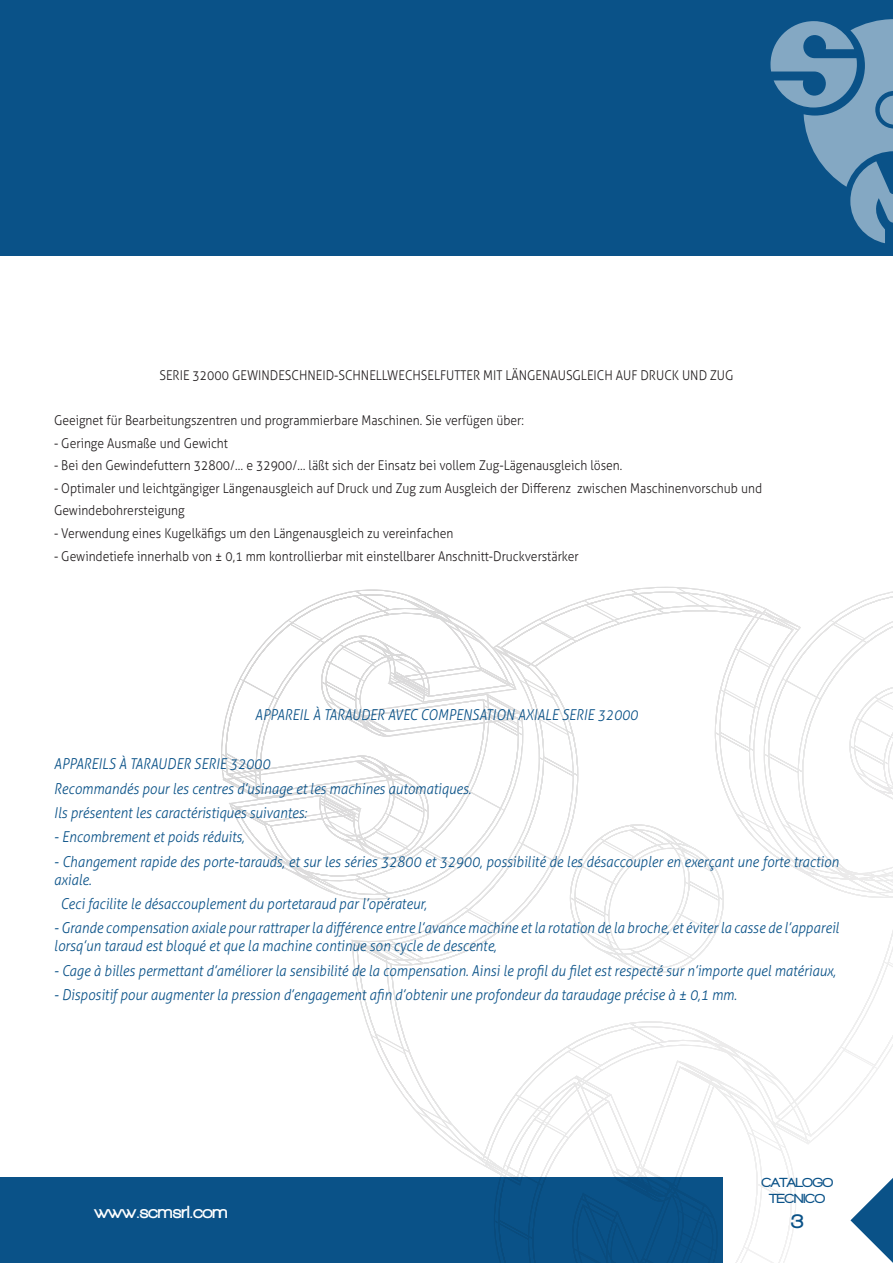
<style>
.page{position:relative;width:893px;height:1263px;background:#fff}
.page>*{position:absolute;margin:0;border:0;box-sizing:border-box;transform-origin:0 0}
.t1{font:900 21px "Walkway";color:#0a5288}
.t2{font:900 18px "Walkway";color:#fff}
.t3{font:italic 300 15px/24.3px "Aller";color:#0a5288;scale:.9 1}
.t4{font:300 13.5px/22.5px "Aller";color:#231f20;scale:.9 1}
.t5{font:900 13.5px/16.2px "Walkway";color:#0a5288;text-align:center}
</style>
<div class="page">
<div style="left:0;top:1178px;width:723px;height:85px;background:#0a5288"></div>
<div style="left:0;top:0;width:893px;height:255px;background:#0a5288"></div>
<svg style="left:770px;top:19px;width:123px;height:224px"></svg>
<svg style="left:222px;top:587px;width:671px;height:676px"></svg>
<p class="t4" style="left:159px;top:364px;width:639px">SERIE 32000 GEWINDESCHNEID-SCHNELLWECHSELFUTTER MIT LÄNGENAUSGLEICH AUF DRUCK UND ZUG</p>
<p class="t4" style="left:54px;top:409px;width:524px">Geeignet für Bearbeitungszentren und programmierbare Maschinen. Sie verfügen über:</p>
<p class="t4" style="left:54px;top:432px;width:195px">- Geringe Ausmaße und Gewicht</p>
<p class="t4" style="left:54px;top:454px;width:633px">- Bei den Gewindefuttern 32800/… e 32900/… läßt sich der Einsatz bei vollem Zug-Lägenausgleich lösen.</p>
<p class="t4" style="left:54px;top:477px;width:788px">- Optimaler und leichtgängiger Längenausgleich auf Druck und Zug zum Ausgleich der Differenz zwischen Maschinenvorschub und<br>Gewindebohrersteigung</p>
<p class="t4" style="left:54px;top:522px;width:445px">- Verwendung eines Kugelkäfigs um den Längenausgleich zu vereinfachen</p>
<p class="t4" style="left:54px;top:544px;width:585px">- Gewindetiefe innerhalb von ± 0,1 mm kontrollierbar mit einstellbarer Anschnitt-Druckverstärker</p>
<p class="t3" style="left:255px;top:703px;width:427px">APPAREIL À TARAUDER AVEC COMPENSATION AXIALE SERIE 32000</p>
<p class="t3" style="left:54px;top:752px;width:465px">APPAREILS À TARAUDER SERIE 32000<br>Recommandés pour les centres d’usinage et les machines automatiques.<br>Ils présentent les caractéristiques suivantes:</p>
<p class="t3" style="left:54px;top:825px;width:213px">- Encombrement et poids réduits,</p>
<p class="t3" style="left:54px;top:852px;width:874px;line-height:18px">- Changement rapide des porte-tarauds, et sur les séries 32800 et 32900, possibilité de les désaccoupler en exerçant une forte traction axiale.</p>
<p class="t3" style="left:60px;top:892px;width:409px">Ceci facilite le désaccouplement du portetaraud par l’opérateur,</p>
<p class="t3" style="left:54px;top:919px;width:874px;line-height:18px">- Grande compensation axiale pour rattraper la différence entre l’avance machine et la rotation de la broche, et éviter la casse de l’appareil lorsq’un taraud est bloqué et que la machine continue son cycle de descente,</p>
<p class="t3" style="left:54px;top:958px;width:870px">- Cage à billes permettant d’améliorer la sensibilité de la compensation. Ainsi le profil du filet est respecté sur n’importe quel matériaux,</p>
<p class="t3" style="left:54px;top:983px;width:760px">- Dispositif pour augmenter la pression d’engagement afin d’obtenir une profondeur da taraudage précise à ± 0,1 mm.</p>
<p class="t2" style="left:94px;top:1202px;width:134px">www.scmsrl.com</p>
<p class="t5" style="left:761px;top:1174px;width:73px">CATALOGO<br>TECNICO</p>
<h1 class="t1" style="left:791px;top:1210px;width:14px">3</h1>
</div>
